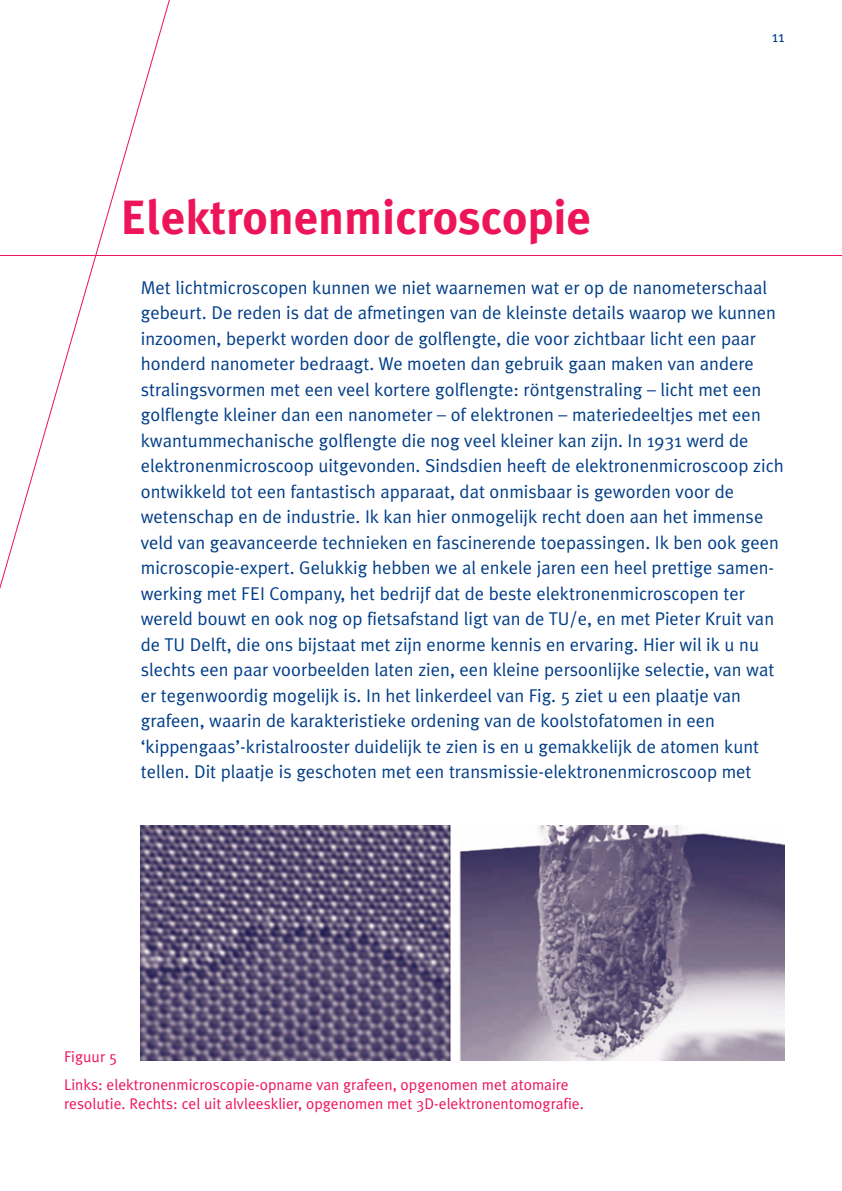
<style>
.page{position:relative;width:842px;height:1191px;background:#fff}
.page>*{position:absolute;margin:0;border:0;box-sizing:border-box;transform-origin:0 0}
.t1{font:700 48px "Meta Plus";color:#ed145a}
.t2{font:18.4px/25.6px "Meta Plus Normal";color:#023e88}
.t3{font:15.6px/28.4px "Meta Plus Normal";color:#ed145a}
.t4{font:15.6px "Meta Plus Normal";color:#023e88}
</style>
<div class="page">
<hr style="left:0;top:255px;width:841px;height:1px;background:#ed145a">
<svg style="left:0;top:0;width:175px;height:1061px"></svg>
<img style="left:141px;top:825px;width:643px;height:235px">
<h1 class="t1" style="left:121px;top:198px;width:472px">Elektronenmicroscopie</h1>
<p class="t4" style="left:772px;top:31px;width:14px">11</p>
<p class="t2" style="left:141px;top:276px;width:644px">Met lichtmicroscopen kunnen we niet waarnemen wat er op de nanometerschaal gebeurt. De reden is dat de afmetingen van de kleinste details waarop we kunnen inzoomen, beperkt worden door de golflengte, die voor zichtbaar licht een paar honderd nanometer bedraagt. We moeten dan gebruik gaan maken van andere stralingsvormen met een veel kortere golflengte: röntgenstraling – licht met een golflengte kleiner dan een nanometer – of elektronen – materiedeeltjes met een kwantummechanische golflengte die nog veel kleiner kan zijn. In 1931 werd de elektronenmicroscoop uitgevonden. Sindsdien heeft de elektronenmicroscoop zich ontwikkeld tot een fantastisch apparaat, dat onmisbaar is geworden voor de wetenschap en de industrie. Ik kan hier onmogelijk recht doen aan het immense veld van geavanceerde technieken en fascinerende toepassingen. Ik ben ook geen microscopie-expert. Gelukkig hebben we al enkele jaren een heel prettige samen&shy;werking met FEI Company, het bedrijf dat de beste elektronenmicroscopen ter wereld bouwt en ook nog op fietsafstand ligt van de TU/e, en met Pieter Kruit van de TU Delft, die ons bijstaat met zijn enorme kennis en ervaring. Hier wil ik u nu slechts een paar voorbeelden laten zien, een kleine persoonlijke selectie, van wat er tegenwoordig mogelijk is. In het linkerdeel van Fig. 5 ziet u een plaatje van grafeen, waarin de karakteristieke ordening van de koolstofatomen in een ‘kippengaas’-kristalrooster duidelijk te zien is en u gemakkelijk de atomen kunt tellen. Dit plaatje is geschoten met een transmissie-elektronenmicroscoop met</p>
<p class="t3" style="left:64px;top:1043px;width:506px">Figuur 5<br>Links: elektronenmicroscopie-opname van grafeen, opgenomen met atomaire</p>
<p class="t3" style="left:64px;top:1090px;width:521px">resolutie. Rechts: cel uit alvleesklier, opgenomen met 3D-elektronentomografie.</p>
</div>
